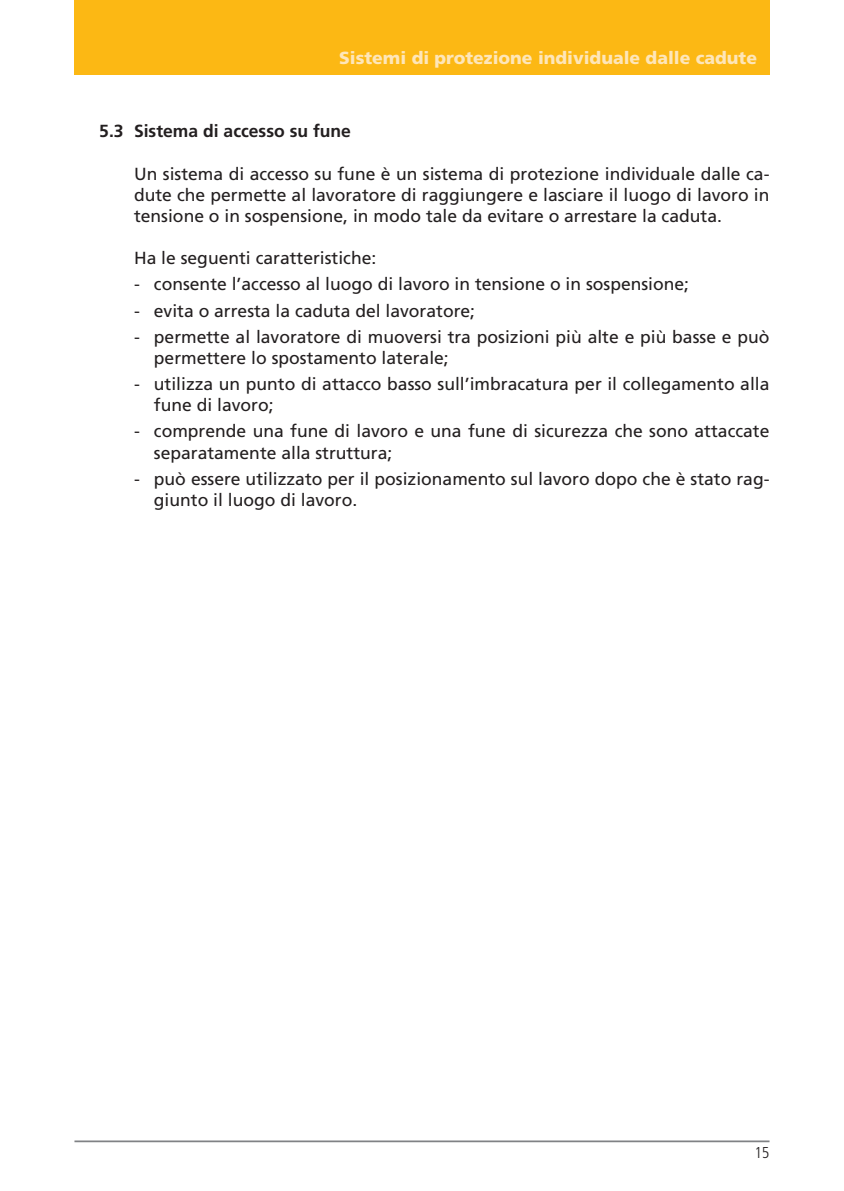
<style>
.page{position:relative;width:844px;height:1191px;background:#fff}
.page>*{position:absolute;margin:0;border:0;box-sizing:border-box;transform-origin:0 0}
.t1{font:17.5px/21.2px "Frutiger HAIAAF";color:#231f20}
.t2{font:17.5px "Frutiger HAIAAD";color:#fee6b9}
.t3{font:17.5px "Frutige HAIAAH";color:#231f20}
.t4{font:15.75px "Frutiger LHAIAAG";color:#231f20}
</style>
<div class="page">
<div style="left:74px;top:0;width:695px;height:74px;background:#fcb814"></div>
<hr style="left:74px;top:1140px;width:695px;height:2px;background:#808285">
<p class="t2" style="left:339px;top:51px;width:419px">Sistemi di protezione individuale dalle cadute</p>
<p class="t3" style="left:99px;top:124px;width:253px">5.3 Sistema di accesso su fune</p>
<p class="t1" style="left:134px;top:164px;width:636px;text-align:justify">Un sistema di accesso su fune è un sistema di protezione individuale dalle ca&shy;dute che permette al lavoratore di raggiungere e lasciare il luogo di lavoro in tensione o in sospensione, in modo tale da evitare o arrestare la caduta.</p>
<p class="t1" style="left:134px;top:249px;width:244px">Ha le seguenti caratteristiche:</p>
<p class="t1" style="left:134px;top:275px;width:556px">- consente l’accesso al luogo di lavoro in tensione o in sospensione;</p>
<p class="t1" style="left:134px;top:301px;width:342px">- evita o arresta la caduta del lavoratore;</p>
<p class="t1" style="left:154px;top:327px;width:617px;text-indent:-20px">- permette al lavoratore di muoversi tra posizioni più alte e più basse e può permettere lo spostamento laterale;</p>
<p class="t1" style="left:154px;top:375px;width:617px;text-indent:-20px">- utilizza un punto di attacco basso sull’imbracatura per il collegamento alla fune di lavoro;</p>
<p class="t1" style="left:154px;top:422px;width:617px;text-indent:-20px">- comprende una fune di lavoro e una fune di sicurezza che sono attaccate separatamente alla struttura;</p>
<p class="t1" style="left:154px;top:469px;width:617px;text-indent:-20px">- può essere utilizzato per il posizionamento sul lavoro dopo che è stato rag&shy;giunto il luogo di lavoro.</p>
<p class="t4" style="left:754px;top:1146px;width:17px">15</p>
</div>
